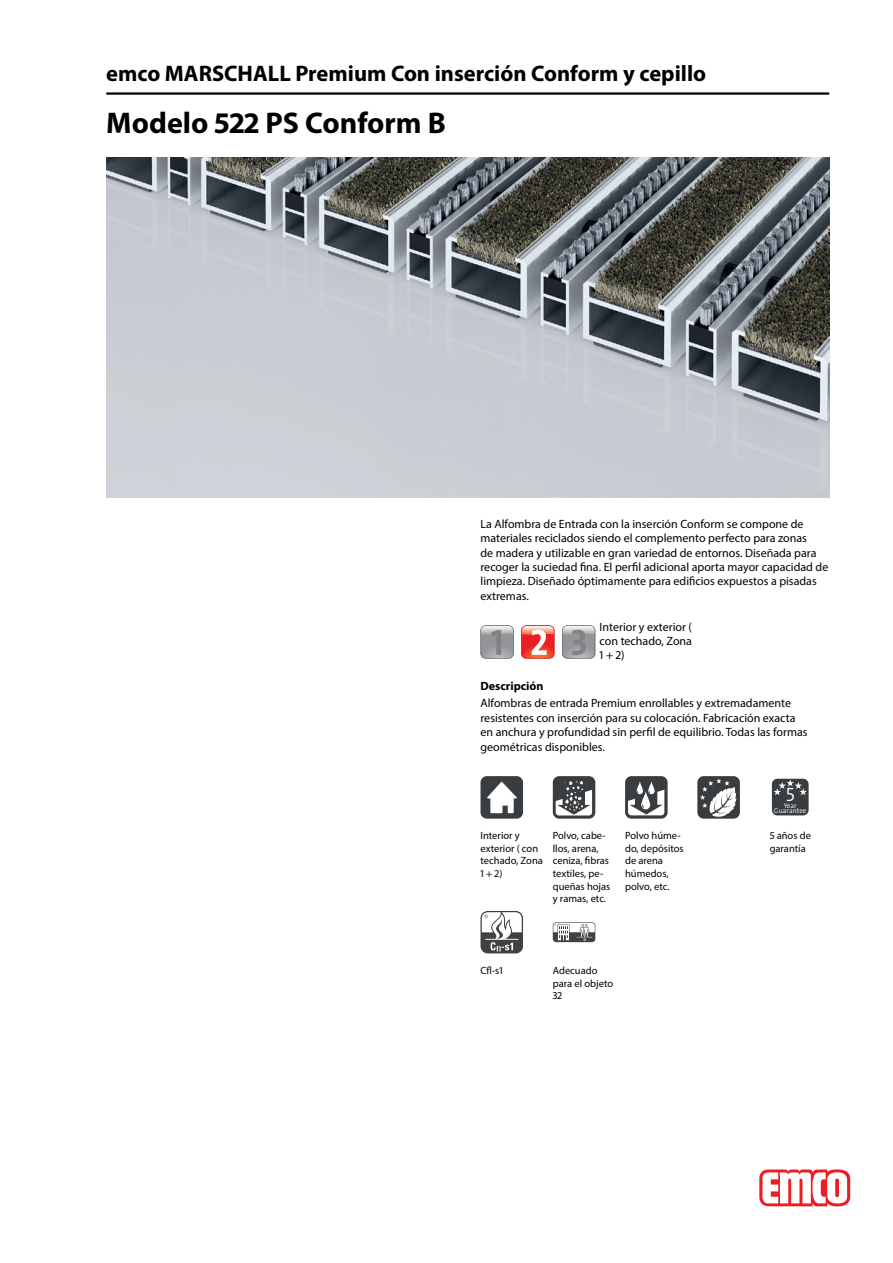
<style>
.page{position:relative;width:893px;height:1263px;background:#fff}
.page>*{position:absolute;margin:0;border:0;box-sizing:border-box;transform-origin:0 0}
.typ_bau{font:700 30px "Myriad Pro";color:#000}
.titel1_em_bau{font:700 22.5px "Myriad Pro";color:#000}
.BILDR{font:300 19.5px "The Sans Os F";color:#fff}
.Stoerer{font:12px/14.4px "Myriad Pro";color:#000}
.fliesstext_bau{font:12px/14.4px "Myriad Pro";color:#000;text-align:justify}
.fliesstext_bold_bau{font:700 12px "Myriad Pro";color:#000}
.mouseovertext_bau{font:10.5px/12.6px "Myriad Pro";color:#000}
.BILDR-2{font:300 7.05px/5.2px "The Sans Os F";color:#fff;text-align:center}
</style>
<div class="page">
<img style="left:106px;top:157px;width:723px;height:340px">
<hr style="left:106px;top:92px;width:723px;height:3px;background:#000">
<svg style="left:759px;top:1169px;width:91px;height:37px"></svg>
<svg style="left:521px;top:625px;width:33px;height:33px"></svg>
<svg style="left:562px;top:625px;width:33px;height:33px"></svg>
<svg style="left:480px;top:625px;width:34px;height:33px"></svg>
<div style="left:480px;top:776px;width:43px;height:43px;background:#3a3d40;border-radius:6px"></div>
<svg style="left:487px;top:782px;width:30px;height:31px"></svg>
<svg style="left:553px;top:776px;width:42px;height:43px"></svg>
<svg style="left:556px;top:781px;width:36px;height:34px"></svg>
<div style="left:625px;top:776px;width:43px;height:43px;background:linear-gradient(to right,#3a3d40,#3a3d40);border-radius:6px"></div>
<svg style="left:628px;top:781px;width:36px;height:34px"></svg>
<div style="left:697px;top:776px;width:43px;height:43px;background:#3a3d40;border-radius:6px"></div>
<svg style="left:700px;top:778px;width:36px;height:39px"></svg>
<div style="left:772px;top:779px;width:37px;height:36px;background:#3a3d40;border-radius:5px"></div>
<svg style="left:773px;top:779px;width:34px;height:16px"></svg>
<svg style="left:480px;top:911px;width:43px;height:42px"></svg>
<svg style="left:553px;top:922px;width:42px;height:20px"></svg>
<p class="titel1_em_bau" style="left:106px;top:59px;width:601px">emco MARSCHALL Premium Con inserción Conform y cepillo</p>
<p class="typ_bau" style="left:106px;top:103px;width:341px">Modelo 522 PS Conform B</p>
<p class="Stoerer" style="left:480px;top:516px;width:349px">La Alfombra de Entrada con la inserción Conform se compone de materiales reciclados siendo el complemento perfecto para zonas<br>de madera y utilizable en gran variedad de entornos. Diseñada para recoger la suciedad fina. El perfil adicional aporta mayor capacidad de limpieza. Diseñado óptimamente para edificios expuestos a pisadas extremas.</p>
<p class="fliesstext_bau" style="left:600px;top:619px;width:94px">Interior y exterior ( con techado, Zona 1 + 2)</p>
<p class="fliesstext_bold_bau" style="left:480px;top:678px;width:65px">Descripción</p>
<p class="fliesstext_bau" style="left:480px;top:696px;width:329px;text-align:left">Alfombras de entrada Premium enrollables y extremadamente resistentes con inserción para su colocación. Fabricación exacta en anchura y profundidad sin perfil de equilibrio. Todas las formas geométricas disponibles.</p>
<p class="mouseovertext_bau" style="left:480px;top:829px;width:64px">Interior y exterior ( con techado, Zona<br>1 + 2)</p>
<p class="mouseovertext_bau" style="left:553px;top:829px;width:59px">Polvo, cabe&shy;llos, arena, ceniza, fibras textiles, pe&shy;queñas hojas y ramas, etc.</p>
<p class="mouseovertext_bau" style="left:625px;top:829px;width:60px">Polvo húme&shy;do, depósitos de arena húmedos, polvo, etc.</p>
<p class="mouseovertext_bau" style="left:480px;top:964px;width:24px">Cfl-s1</p>
<p class="mouseovertext_bau" style="left:553px;top:964px;width:62px">Adecuado para el objeto<br>32</p>
<p class="BILDR" style="left:786px;top:782px;width:10px">5</p>
<p class="BILDR-2" style="left:774px;top:803px;width:34px">Year<br>Guarantee</p>
<p class="mouseovertext_bau" style="left:770px;top:829px;width:43px">5 años de garantía</p>
</div>
